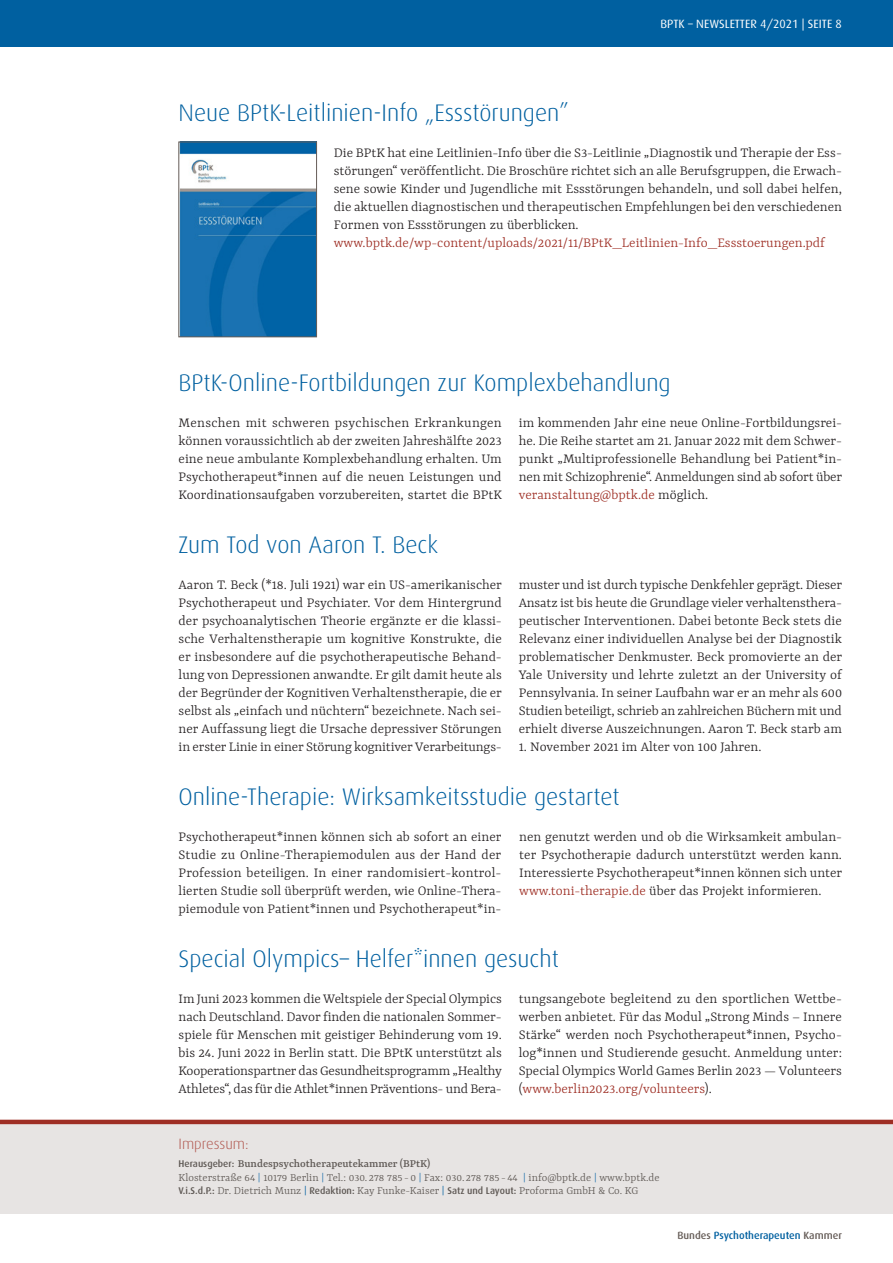
<style>
.page{position:relative;width:893px;height:1263px;background:#fff}
.page>*{position:absolute;margin:0;border:0;box-sizing:border-box;transform-origin:0 0}
.H1_Headline{font:300 24px "Dax";color:#0060a0}
.fließtext{font:300 15px/18px "Yrsa";color:#231f20;text-align:justify}
.t1{font:300 15px "Yrsa";color:#9e2e24}
.H0_Impressum{font:300 15px "Dax";color:#b15850}
.t2{font:300 12px "Yrsa";color:#5e5854}
.t3{font:500 12px "Yrsa";color:#5e5854}
.t4{font:12px "Dax";color:#fff}
.t5{font:500 10.5px "Dax";color:#0060a0}
.s1{color:#9e2e24}
.s2{font-family:"Dax";font-size:9.75px}
.s3{color:#2574ae}
.s4{font-family:"Dax";font-weight:500;font-size:9.75px}
.s5{color:#0060a0}
.s6{color:#655c57}
</style>
<div class="page">
<div style="left:0;top:1122px;width:893px;height:92px;background:#e7e4e3"></div>
<hr style="left:0;top:1120px;width:893px;height:4px;background:#9e2e24">
<div style="left:0;top:0;width:893px;height:47px;background:#0060a0"></div>
<img style="left:181px;top:144px;width:134px;height:191px">
<div style="left:179px;top:142px;width:138px;height:195px;border:1px solid #655c57"></div>
<p class="t4" style="left:661px;top:17px;width:183px">BPTK – NEWSLETTER 4/2021 | SEITE 8</p>
<h1 class="H1_Headline" style="left:179px;top:100px;width:392px">Neue BPtK-Leitlinien-Info „Essstörungen”</h1>
<p class="fließtext" style="left:334px;top:143px;width:510px">Die BPtK hat eine Leitlinien-Info über die S3-Leitlinie „Diagnostik und Therapie der Ess&shy;störungen“ veröffentlicht. Die Broschüre richtet sich an alle Berufsgruppen, die Erwach&shy;sene sowie Kinder und Jugendliche mit Essstörungen behandeln, und soll dabei helfen, die aktuellen diagnostischen und therapeutischen Empfehlungen bei den verschiedenen Formen von Essstörungen zu überblicken.</p>
<p class="t1" style="left:334px;top:235px;width:493px">www.bptk.de/wp-content/uploads/2021/11/BPtK_Leitlinien-Info_Essstoerungen.pdf</p>
<h1 class="H1_Headline" style="left:179px;top:370px;width:494px">BPtK-Online-Fortbildungen zur Komplexbehandlung</h1>
<p class="fließtext" style="left:179px;top:413px;width:325px">Menschen mit schweren psychischen Erkrankungen können voraussichtlich ab der zweiten Jahreshälfte 2023 eine neue ambulante Komplexbehandlung erhalten. Um Psychotherapeut*innen auf die neuen Leistungen und Koordinationsaufgaben vorzubereiten, startet die BPtK</p>
<p class="fließtext" style="left:519px;top:413px;width:325px">im kommenden Jahr eine neue Online-Fortbildungsrei&shy;he. Die Reihe startet am 21. Januar 2022 mit dem Schwer&shy;punkt „Multiprofessionelle Behandlung bei Patient*in&shy;nen mit Schizophrenie“. Anmeldungen sind ab sofort über <span class="s1">veranstaltung@bptk.de</span> möglich.</p>
<h1 class="H1_Headline" style="left:179px;top:532px;width:261px">Zum Tod von Aaron T. Beck</h1>
<p class="fließtext" style="left:179px;top:575px;width:325px">Aaron T. Beck (*18. Juli 1921) war ein US-amerikanischer Psychotherapeut und Psychiater. Vor dem Hintergrund der psychoanalytischen Theorie ergänzte er die klassi&shy;sche Verhaltenstherapie um kognitive Konstrukte, die er insbesondere auf die psychotherapeutische Behand&shy;lung von Depressionen anwandte. Er gilt damit heute als der Begründer der Kognitiven Verhaltenstherapie, die er selbst als „einfach und nüchtern“ bezeichnete. Nach sei&shy;ner Auffassung liegt die Ursache depressiver Störungen in erster Linie in einer Störung kognitiver Verarbeitungs-</p>
<p class="fließtext" style="left:519px;top:575px;width:325px">muster und ist durch typische Denkfehler geprägt. Dieser Ansatz ist bis heute die Grundlage vieler verhaltensthera&shy;peutischer Interventionen. Dabei betonte Beck stets die Relevanz einer individuellen Analyse bei der Diagnostik problematischer Denkmuster. Beck promovierte an der Yale University und lehrte zuletzt an der University of Pennsylvania. In seiner Laufbahn war er an mehr als 600<br>Studien beteiligt, schrieb an zahlreichen Büchern mit und erhielt diverse Auszeichnungen. Aaron T. Beck starb am</p>
<p class="fließtext" style="left:519px;top:737px;width:244px">1. November 2021 im Alter von 100 Jahren.</p>
<h1 class="H1_Headline" style="left:179px;top:784px;width:442px">Online-Therapie: Wirksamkeitsstudie gestartet</h1>
<p class="fließtext" style="left:179px;top:827px;width:324px">Psychotherapeut*innen können sich ab sofort an einer Studie zu Online-Therapiemodulen aus der Hand der Profession beteiligen. In einer randomisiert-kontrol&shy;lierten Studie soll überprüft werden, wie Online-Thera&shy;piemodule von Patient*innen und Psychotherapeut*in-</p>
<p class="fließtext" style="left:519px;top:827px;width:324px">nen genutzt werden und ob die Wirksamkeit ambulan&shy;ter Psychotherapie dadurch unterstützt werden kann.<br>Interessierte Psychotherapeut*innen können sich unter <span class="s1">www.toni-therapie.de</span> über das Projekt informieren.</p>
<h1 class="H1_Headline" style="left:179px;top:946px;width:382px">Special Olympics– Helfer*innen gesucht</h1>
<p class="fließtext" style="left:179px;top:989px;width:325px">Im Juni 2023 kommen die Weltspiele der Special Olympics nach Deutschland. Davor finden die nationalen Sommer&shy;spiele für Menschen mit geistiger Behinderung vom 19. bis 24. Juni 2022 in Berlin statt. Die BPtK unterstützt als Kooperationspartner das Gesundheitsprogramm „Healthy Athletes“, das für die Athlet*innen Präventions- und Bera-</p>
<p class="fließtext" style="left:519px;top:989px;width:325px">tungsangebote begleitend zu den sportlichen Wettbe&shy;werben anbietet. Für das Modul „Strong Minds – Innere Stärke“ werden noch Psychotherapeut*innen, Psycho&shy;log*innen und Studierende gesucht. Anmeldung unter:<br>Special Olympics World Games Berlin 2023 — Volunteers (<span class="s1">www.berlin2023.org/volunteers</span>).</p>
<h2 class="H0_Impressum" style="left:179px;top:1136px;width:72px">Impressum:</h2>
<p class="t3" style="left:179px;top:1157px;width:253px"><span class="s2">Herausgeber:</span> Bundespsychotherapeutekammer (BPtK)</p>
<p class="t2" style="left:179px;top:1171px;width:483px">Klosterstraße 64 <span class="s3">|</span> 10179 Berlin <span class="s3">|</span> Tel.: 030. 278 785 - 0 <span class="s3">|</span> Fax: 030. 278 785 - 44 <span class="s3">|</span> info@bptk.de <span class="s3">|</span> www.bptk.de</p>
<p class="t2" style="left:179px;top:1184px;width:461px"><span class="s4">V.i.S.d.P.:</span> Dr. Dietrich Munz <span class="s5">|</span> <span class="s4">Redaktion:</span> Kay Funke-Kaiser <span class="s5">|</span> <span class="s4">Satz und Layout:</span> Proforma GmbH &amp; Co. KG</p>
<p class="t5" style="left:677px;top:1229px;width:166px"><span class="s6">Bundes</span> Psychotherapeuten <span class="s6">Kammer</span></p>
</div>
